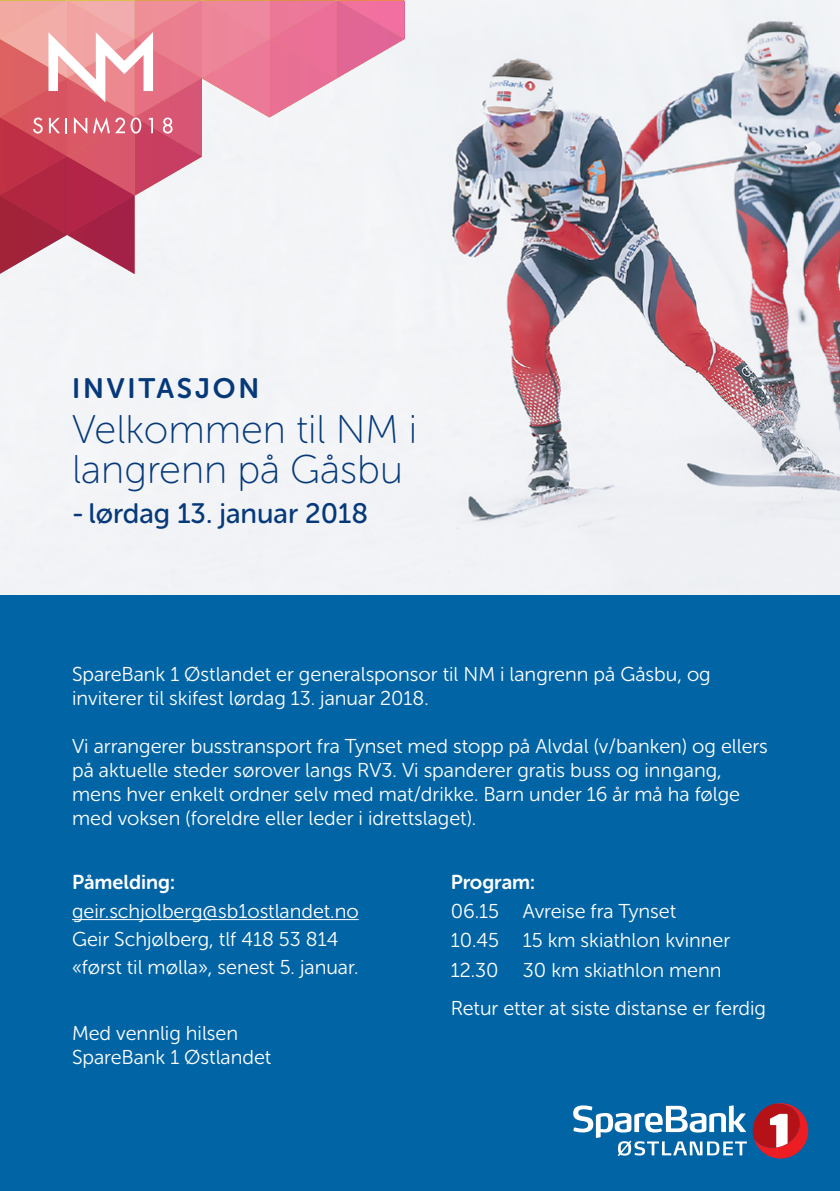
<style>
.page{position:relative;width:840px;height:1191px;background:#fff}
.page>*{position:absolute;margin:0;border:0;box-sizing:border-box;transform-origin:0 0}
.t1{font:40px/40px "Museo Sans Rounded 100";color:#053979}
.t2{font:28px "Museo Sans Rounded 500";color:#053979}
.t3{font:28px "Museo Sans Rounded 700";letter-spacing:.1em;color:#053979}
.t4{font:20px/24px "Museo Sans Rounded 300";color:#fff}
.t5{font:20px "Museo Sans Rounded 700";color:#fff}
</style>
<div class="page">
<img style="left:0;top:0;width:839px;height:595px">
<div style="left:0;top:595px;width:839px;height:596px;background:#0064a5"></div>
<svg style="left:0;top:0;width:405px;height:275px"></svg>
<hr style="left:72px;top:919px;width:286px;height:1px;background:#fff">
<svg style="left:752px;top:1103px;width:55px;height:55px"></svg>
<svg style="left:573px;top:1105px;width:173px;height:51px"></svg>
<h2 class="t3" style="left:72px;top:373px;width:189px">INVITASJON</h2>
<h1 class="t1" style="left:72px;top:410px;width:346px">Velkommen til NM i langrenn på Gåsbu</h1>
<h2 class="t2" style="left:72px;top:498px;width:297px">- lørdag 13. januar 2018</h2>
<p class="t4" style="left:72px;top:662px;width:640px">SpareBank 1 Østlandet er generalsponsor til NM i langrenn på Gåsbu, og inviterer til skifest lørdag 13. januar 2018.</p>
<p class="t4" style="left:72px;top:734px;width:697px">Vi arrangerer busstransport fra Tynset med stopp på Alvdal (v/banken) og ellers på aktuelle steder sørover langs RV3. Vi spanderer gratis buss og inngang, mens hver enkelt ordner selv med mat/drikke. Barn under 16 år må ha følge med voksen (foreldre eller leder i idrettslaget).</p>
<p class="t5" style="left:72px;top:870px;width:104px">Påmelding:</p>
<p class="t5" style="left:450px;top:870px;width:86px">Program:</p>
<p class="t4" style="left:72px;top:897px;width:288px;line-height:28px">geir.schjolberg@sb1ostlandet.no<br>Geir Schjølberg, tlf 418 53 814 «først til mølla», senest 5. januar.</p>
<p class="t4" style="left:72px;top:1021px;width:201px">Med vennlig hilsen<br>SpareBank 1 Østlandet</p>
<p class="t4" style="left:450px;top:896px;width:281px;line-height:29.6px">06.15 Avreise fra Tynset<br>10.45 15 km skiathlon kvinner<br>12.30 30 km skiathlon menn</p>
<p class="t4" style="left:450px;top:996px;width:316px">Retur etter at siste distanse er ferdig</p>
</div>
